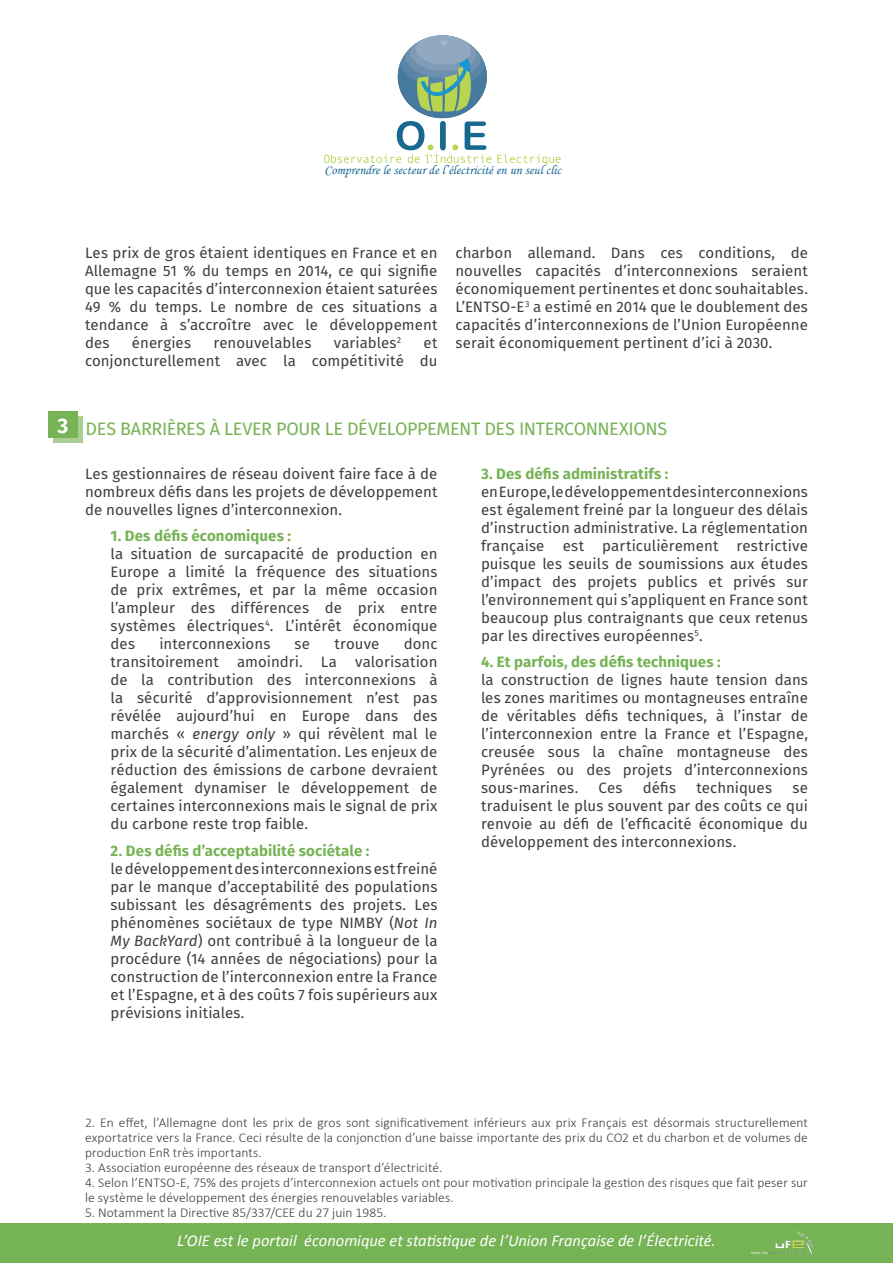
<style>
.page{position:relative;width:893px;height:1263px;background:#fff}
.page>*{position:absolute;margin:0;border:0;box-sizing:border-box;transform-origin:0 0}
.t1{font:18px "Fira Sans";letter-spacing:-.025em;color:#76b355}
.t2{font:italic 16.5px "Calibri";color:#fff}
.t3{font:15px/18px "Fira Sans";color:#3e3e3f;text-align:justify}
.t4{font:700 15px "Fira Sans";letter-spacing:.005em;color:#76b355}
.t5{font:300 13.5px/15px "Calibri";letter-spacing:.005em;color:#3e3e3f;text-align:justify}
.t6{font:13.2px "Monotype Corsiva";letter-spacing:.005em;color:#176990}
.s1{font-weight:700;font-size:21px;color:#fff}
.s2{font-style:italic}
</style>
<div class="page">
<div style="left:0;top:1223px;width:893px;height:40px;background:#76b355"></div>
<img style="left:752px;top:1230px;width:62px;height:25px">
<svg style="left:497px;top:155px;width:64px;height:10px"></svg>
<svg style="left:324px;top:35px;width:167px;height:128px"></svg>
<div style="left:54px;top:417px;width:29px;height:26px;background:#aacf95"></div>
<div style="left:48px;top:412px;width:30px;height:26px;background:#76b355"></div>
<p class="t6" style="left:324px;top:162px;width:238px">Comprendre le secteur de l’électricité en un seul clic</p>
<p class="t3" style="left:85px;top:244px;width:354px">Les prix de gros étaient identiques en France et en Allemagne 51 % du temps en 2014, ce qui signifie que les capacités d’interconnexion étaient saturées 49 % du temps. Le nombre de ces situations a tendance à s’accroître avec le développement des</p>
<p class="t3" style="left:132px;top:334px;width:61px">énergies</p>
<p class="t3" style="left:214px;top:334px;width:99px">renouvelables</p>
<p class="t3" style="left:334px;top:334px;width:69px">variables<sup>2</sup></p>
<p class="t3" style="left:85px;top:334px;width:354px;text-align:right">et<br>conjoncturellement avec la compétitivité du</p>
<p class="t3" style="left:455px;top:244px;width:354px">charbon allemand. Dans ces conditions, de nouvelles capacités d’interconnexions seraient économiquement pertinentes et donc souhaitables.<br>L’ENTSO-E<sup>3</sup> a estimé en 2014 que le doublement des capacités d’interconnexions de l’Union Européenne serait économiquement pertinent d’ici à 2030.</p>
<p class="t1" style="left:57px;top:415px;width:611px"><span class="s1">3</span> DES BARRIÈRES À LEVER POUR LE DÉVELOPPEMENT DES INTERCONNEXIONS</p>
<p class="t3" style="left:85px;top:464px;width:354px">Les gestionnaires de réseau doivent faire face à de nombreux défis dans les projets de développement de nouvelles lignes d’interconnexion.</p>
<p class="t4" style="left:111px;top:523px;width:182px">1. Des défis économiques :</p>
<p class="t3" style="left:111px;top:545px;width:328px">la situation de surcapacité de production en Europe a limité la fréquence des situations de prix extrêmes, et par la même occasion l’ampleur des différences de prix entre systèmes électriques<sup>4</sup>. L’intérêt économique des</p>
<p class="t3" style="left:159px;top:635px;width:112px">interconnexions</p>
<p class="t3" style="left:295px;top:635px;width:17px">se</p>
<p class="t3" style="left:334px;top:635px;width:46px">trouve</p>
<p class="t3" style="left:111px;top:635px;width:328px;text-indent:293px">donc transitoirement amoindri. La valorisation de la contribution des interconnexions à la sécurité d’approvisionnement n’est pas révélée aujourd’hui en Europe dans des marchés « <span class="s2">energy only</span> » qui révèlent mal le prix de la sécurité d’alimentation. Les enjeux de réduction des émissions de carbone devraient également dynamiser le développement de certaines interconnexions mais le signal de prix du carbone reste trop faible.</p>
<p class="t4" style="left:111px;top:838px;width:260px">2. Des défis d’acceptabilité sociétale :</p>
<p class="t3" style="left:111px;top:859px;width:328px">le développement des interconnexions est freiné par le manque d’acceptabilité des populations subissant les désagréments des projets. Les phénomènes sociétaux de type NIMBY (<span class="s2">Not In My BackYard</span>) ont contribué à la longueur de la procédure (14 années de négociations) pour la construction de l’interconnexion entre la France et l’Espagne, et à des coûts 7 fois supérieurs aux prévisions initiales.</p>
<p class="t4" style="left:481px;top:461px;width:189px">3. Des défis administratifs :</p>
<p class="t3" style="left:481px;top:482px;width:328px">en Europe, le développement des interconnexions est également freiné par la longueur des délais d’instruction administrative. La réglementation française est particulièrement restrictive puisque les seuils de soumissions aux études d’impact des projets publics et privés sur l’environnement qui s’appliquent en France sont beaucoup plus contraignants que ceux retenus par les directives européennes<sup>5</sup>.</p>
<p class="t4" style="left:481px;top:649px;width:241px">4. Et parfois, des défis techniques :</p>
<p class="t3" style="left:481px;top:671px;width:328px">la construction de lignes haute tension dans les zones maritimes ou montagneuses entraîne de véritables défis techniques, à l’instar de l’interconnexion entre la France et l’Espagne, creusée sous la chaîne montagneuse des Pyrénées ou des projets d’interconnexions sous-marines.</p>
<p class="t3" style="left:599px;top:779px;width:25px">Ces</p>
<p class="t3" style="left:643px;top:779px;width:35px">défis</p>
<p class="t3" style="left:696px;top:779px;width:77px">techniques</p>
<p class="t3" style="left:481px;top:779px;width:328px;text-indent:311px">se traduisent le plus souvent par des coûts ce qui renvoie au défi de l’efficacité économique du développement des interconnexions.</p>
<p class="t5" style="left:85px;top:1114px;width:724px">2. En effet, l’Allemagne dont les prix de gros sont significativement inférieurs aux prix Français est désormais structurellement exportatrice vers la France. Ceci résulte de la conjonction d’une baisse importante des prix du CO2 et du charbon et de volumes de production EnR très importants.</p>
<p class="t5" style="left:85px;top:1159px;width:359px">3. Association européenne des réseaux de transport d’électricité.</p>
<p class="t5" style="left:85px;top:1174px;width:724px">4. Selon l’ENTSO-E, 75% des projets d’interconnexion actuels ont pour motivation principale la gestion des risques que fait peser sur le système le développement des énergies renouvelables variables.</p>
<p class="t5" style="left:85px;top:1204px;width:303px">5. Notamment la Directive 85/337/CEE du 27 juin 1985.</p>
<p class="t2" style="left:177px;top:1229px;width:540px">L’OIE est le portail économique et statistique de l’Union Française de l’Électricité.</p>
</div>
